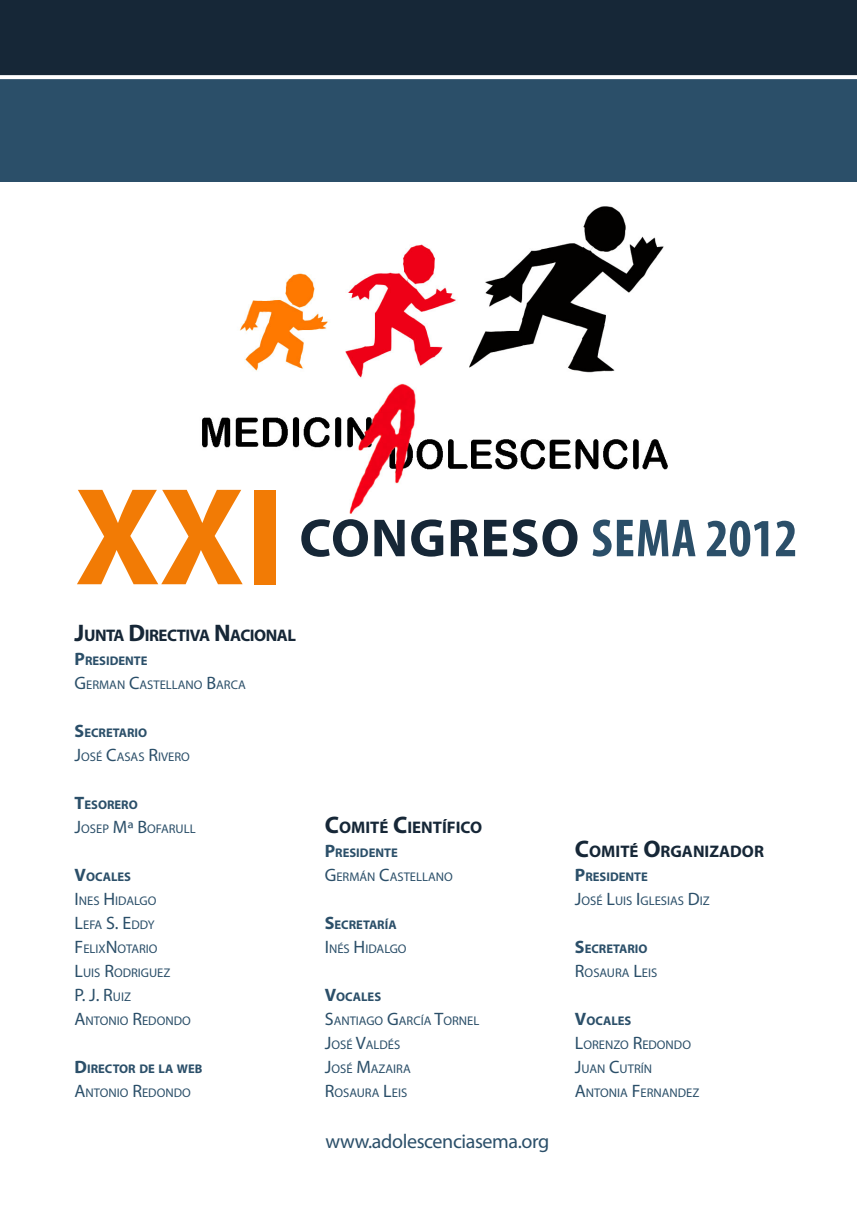
<style>
.page{position:relative;width:857px;height:1225px;background:#fff}
.page>*{position:absolute;margin:0;border:0;box-sizing:border-box;transform-origin:0 0}
.Cabeceira_1{font:700 140px "Myriad Pro";color:#f27b05}
.Cabeceira_1-2{font:700 54px "Myriad Pro";letter-spacing:.02em;color:#162737}
.t1{font:20px "Myriad Pro";letter-spacing:-.02em;color:#2b4f69}
.t2{font:18px "Myriad Pro";color:#2b4f69}
.Cabeceira_1-3{font:700 16.8px "Myriad Pro";color:#162737}
.Cabeceira_1-4{font:700 16.8px "Myriad Pro";letter-spacing:-.03em;color:#162737}
.t3{font:12.6px "Myriad Pro";color:#2b4f69}
.Cabeceira_1-5{font:700 12.6px "Myriad Pro";color:#2b4f69}
.s1{font-stretch:condensed;color:#2b4f69}
.s2{font-size:24px}
.s3{font-size:18px}
.s4{font-size:12.6px}
</style>
<div class="page">
<div style="left:0;top:0;width:856px;height:77px;background:#162737"></div>
<div style="left:0;top:77px;width:856px;height:104px;background:#2b4f69"></div>
<svg style="left:0;top:75px;width:856px;height:4px;background:#f7f8f8"></svg>
<img style="left:202px;top:206px;width:466px;height:308px">
<p class="Cabeceira_1" style="left:75px;top:446px;width:212px">XXI</p>
<p class="Cabeceira_1-2" style="left:299px;top:503px;width:499px">CONGRESO <span class="s1">SEMA 2012</span></p>
<p class="Cabeceira_1-4" style="left:75px;top:624px;width:223px"><span class="s2">J</span>UNTA <span class="s2">D</span>IRECTIVA <span class="s2">N</span>ACIONAL</p>
<p class="Cabeceira_1-5" style="left:75px;top:653px;width:74px"><span class="s3">P</span>RESIDENTE</p>
<p class="t3" style="left:75px;top:677px;width:172px"><span class="s3">G</span>ERMAN <span class="s3">C</span>ASTELLANO <span class="s3">B</span>ARCA</p>
<p class="Cabeceira_1-5" style="left:75px;top:725px;width:74px"><span class="s3">S</span>ECRETARIO</p>
<p class="t3" style="left:75px;top:749px;width:117px"><span class="s3">J</span>OSÉ <span class="s3">C</span>ASAS <span class="s3">R</span>IVERO</p>
<p class="Cabeceira_1-5" style="left:75px;top:797px;width:65px"><span class="s3">T</span>ESORERO</p>
<p class="t3" style="left:75px;top:821px;width:122px"><span class="s3">J</span>OSEP <span class="s3">Mª B</span>OFARULL</p>
<p class="Cabeceira_1-5" style="left:75px;top:869px;width:58px"><span class="s3">V</span>OCALES</p>
<p class="t3" style="left:75px;top:893px;width:83px"><span class="s3">I</span> NES <span class="s3">H</span>IDALGO</p>
<p class="t3" style="left:75px;top:917px;width:81px"><span class="s3">L</span>EFA <span class="s3">S. E</span>DDY</p>
<p class="t3" style="left:75px;top:941px;width:84px"><span class="s3">F</span> ELIX<span class="s3">N</span> OTARIO</p>
<p class="t3" style="left:75px;top:965px;width:97px"><span class="s3">L</span>UIS <span class="s3">R</span>ODRIGUEZ</p>
<p class="t2" style="left:75px;top:984px;width:58px">P. J. R<span class="s4">UIZ</span></p>
<p class="t3" style="left:75px;top:1013px;width:118px"><span class="s3">A</span>NTONIO <span class="s3">R</span>EDONDO</p>
<p class="Cabeceira_1-5" style="left:75px;top:1061px;width:129px"><span class="s3">D</span>IRECTOR DE LA WEB</p>
<p class="t3" style="left:75px;top:1085px;width:118px"><span class="s3">A</span>NTONIO <span class="s3">R</span>EDONDO</p>
<p class="Cabeceira_1-3" style="left:324px;top:816px;width:159px"><span class="s2">C</span>OMITÉ <span class="s2">C</span>IENTÍFICO</p>
<p class="Cabeceira_1-5" style="left:324px;top:845px;width:74px"><span class="s3">P</span>RESIDENTE</p>
<p class="t3" style="left:324px;top:869px;width:129px"><span class="s3">G</span>ERMÁN <span class="s3">C</span>ASTELLANO</p>
<p class="Cabeceira_1-5" style="left:324px;top:917px;width:73px"><span class="s3">S</span>ECRETARÍA</p>
<p class="t3" style="left:324px;top:941px;width:83px"><span class="s3">I</span> NÉS <span class="s3">H</span>IDALGO</p>
<p class="Cabeceira_1-5" style="left:324px;top:989px;width:58px"><span class="s3">V</span>OCALES</p>
<p class="t3" style="left:324px;top:1013px;width:156px"><span class="s3">S</span>ANTIAGO <span class="s3">G</span>ARCÍA <span class="s3">T</span>ORNEL</p>
<p class="t3" style="left:324px;top:1037px;width:77px"><span class="s3">J</span>OSÉ <span class="s3">V</span>ALDÉS</p>
<p class="t3" style="left:324px;top:1061px;width:87px"><span class="s3">J</span>OSÉ <span class="s3">M</span>AZAIRA</p>
<p class="t3" style="left:324px;top:1085px;width:84px"><span class="s3">R</span>OSAURA <span class="s3">L</span>EIS</p>
<p class="t1" style="left:325px;top:1129px;width:225px">www.adolescenciasema.org</p>
<p class="Cabeceira_1-3" style="left:574px;top:840px;width:190px"><span class="s2">C</span>OMITÉ <span class="s2">O</span>RGANIZADOR</p>
<p class="Cabeceira_1-5" style="left:574px;top:869px;width:74px"><span class="s3">P</span>RESIDENTE</p>
<p class="t3" style="left:574px;top:893px;width:136px"><span class="s3">J</span>OSÉ <span class="s3">L</span>UIS <span class="s3">I</span>GLESIAS <span class="s3">D</span>IZ</p>
<p class="Cabeceira_1-5" style="left:574px;top:941px;width:74px"><span class="s3">S</span>ECRETARIO</p>
<p class="t3" style="left:574px;top:965px;width:84px"><span class="s3">R</span>OSAURA <span class="s3">L</span>EIS</p>
<p class="Cabeceira_1-5" style="left:574px;top:1013px;width:58px"><span class="s3">V</span>OCALES</p>
<p class="t3" style="left:574px;top:1037px;width:117px"><span class="s3">L</span>ORENZO <span class="s3">R</span>EDONDO</p>
<p class="t3" style="left:574px;top:1061px;width:79px"><span class="s3">J</span>UAN <span class="s3">C</span>UTRÍN</p>
<p class="t3" style="left:574px;top:1085px;width:126px"><span class="s3">A</span>NTONIA <span class="s3">F</span> ERNANDEZ</p>
</div>
